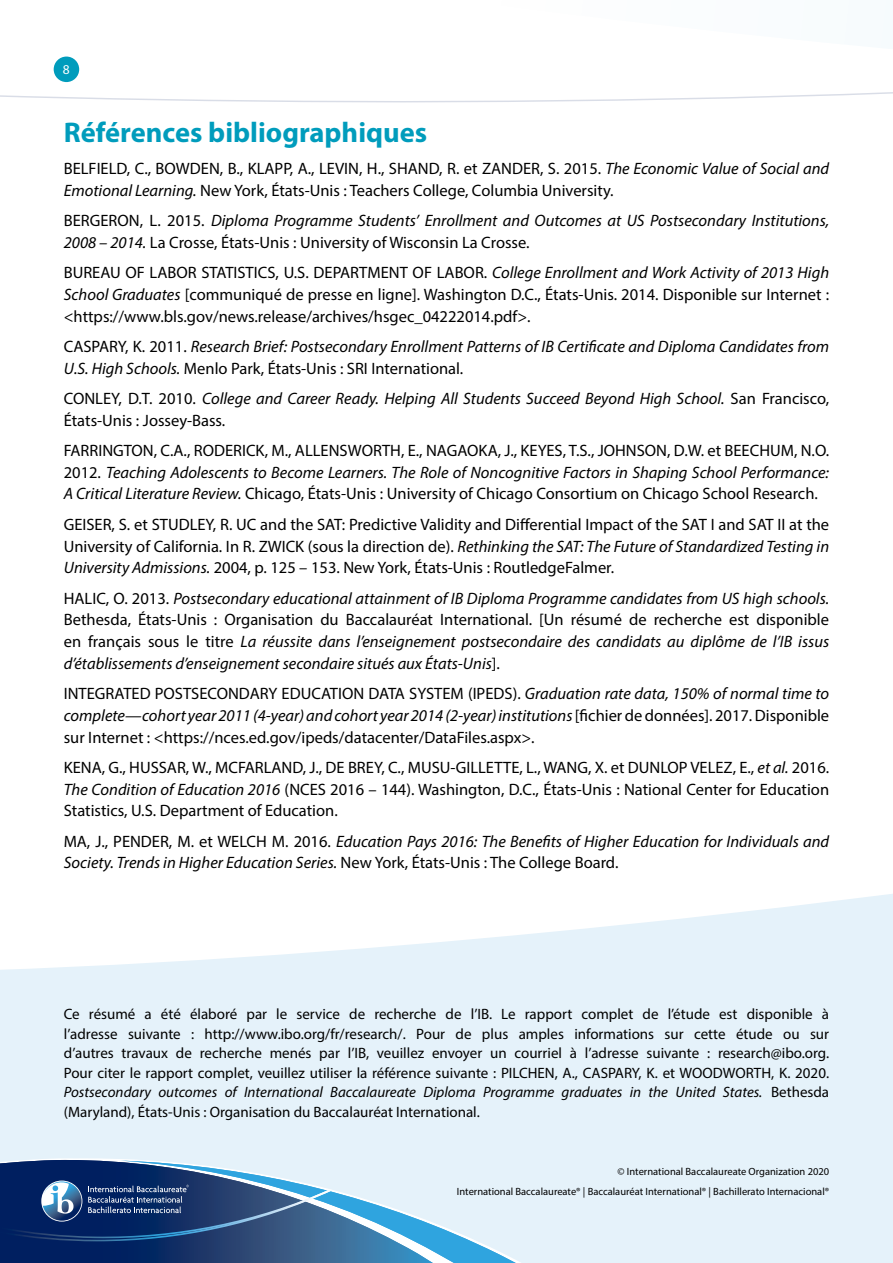
<style>
.page{position:relative;width:893px;height:1263px;background:#fff}
.page>*{position:absolute;margin:0;border:0;box-sizing:border-box;transform-origin:0 0}
.Body_text_-_Subhead{font:700 28.5px "Myriad Pro";color:#009cbc}
.References{font:16.5px/21.8px "Myriad Pro";color:#000;text-align:justify}
.References-2{font:italic 16.5px/21.8px "Myriad Pro";color:#000}
.Body_text_-_Paragrap{font:15px/19.5px "Myriad Pro";color:#000;text-align:justify}
.t1{font:13.5px "Myriad Pro";color:#fff}
.Body_text_-_Paragrap-2{font:10.5px "Myriad Pro";color:#000}
.s1{font-style:italic}
.s2{font-style:normal}
</style>
<div class="page">
<svg style="left:0;top:56px;width:893px;height:47px"></svg>
<svg style="left:0;top:894px;width:893px;height:369px;background:#e8f3fa"></svg>
<svg style="left:0;top:1158px;width:543px;height:105px;background:#e7f2fa"></svg>
<svg style="left:0;top:1160px;width:538px;height:103px;background:#6485ab"></svg>
<p class="t1" style="left:63px;top:61px;width:8px">8</p>
<p class="Body_text_-_Subhead" style="left:64px;top:114px;width:365px">Références bibliographiques</p>
<p class="References" style="left:64px;top:157px;width:767px">BELFIELD, C., BOWDEN, B., KLAPP, A., LEVIN, H., SHAND, R. et ZANDER, S. 2015. <span class="s1">The Economic Value of Social and<br>Emotional Learning.</span> New York, États-Unis : Teachers College, Columbia University.</p>
<p class="References-2" style="left:64px;top:209px;width:767px"><span class="s2">BERGERON, L. 2015.</span> Diploma Programme Students’ Enrollment and Outcomes at US Postsecondary Institutions,<br>2008 – 2014. <span class="s2">La Crosse, États-Unis : University of Wisconsin La Crosse.</span></p>
<p class="References" style="left:64px;top:262px;width:767px">BUREAU OF LABOR STATISTICS, U.S. DEPARTMENT OF LABOR. <span class="s1">College Enrollment and Work Activity of 2013 High School Graduates</span> [communiqué de presse en ligne]. Washington D.C., États-Unis. 2014. Disponible sur Internet : &lt;https://www.bls.gov/news.release/archives/hsgec_04222014.pdf&gt;.</p>
<p class="References-2" style="left:64px;top:335px;width:767px"><span class="s2">CASPARY, K. 2011.</span> Research Brief: Postsecondary Enrollment Patterns of IB Certificate and Diploma Candidates from<br>U.S. High Schools. <span class="s2">Menlo Park, États-Unis : SRI International.</span></p>
<p class="References-2" style="left:64px;top:387px;width:767px"><span class="s2">CONLEY, D.T. 2010.</span> College and Career Ready. Helping All Students Succeed Beyond High School. <span class="s2">San Francisco,<br>États-Unis : Jossey-Bass.</span></p>
<p class="References" style="left:64px;top:439px;width:767px">FARRINGTON, C.A., RODERICK, M., ALLENSWORTH, E., NAGAOKA, J., KEYES, T.S., JOHNSON, D.W. et BEECHUM, N.O.<br>2012. <span class="s1">Teaching Adolescents to Become Learners. The Role of Noncognitive Factors in Shaping School Performance:<br>A Critical Literature Review.</span> Chicago, États-Unis : University of Chicago Consortium on Chicago School Research.</p>
<p class="References" style="left:64px;top:513px;width:767px">GEISER, S. et STUDLEY, R. UC and the SAT: Predictive Validity and Differential Impact of the SAT I and SAT II at the University of California. In R. ZWICK (sous la direction de). <span class="s1">Rethinking the SAT: The Future of Standardized Testing in University Admissions.</span> 2004, p. 125 – 153. New York, États-Unis : RoutledgeFalmer.</p>
<p class="References-2" style="left:64px;top:587px;width:767px;text-align:justify"><span class="s2">HALIC, O. 2013.</span> Postsecondary educational attainment of IB Diploma Programme candidates from US high schools.<br><span class="s2">Bethesda, États-Unis : Organisation du Baccalauréat International. [Un résumé de recherche est disponible en français sous le titre</span> La réussite dans l’enseignement postsecondaire des candidats au diplôme de l’IB issus d’établissements d’enseignement secondaire situés aux États-Unis<span class="s2">].</span></p>
<p class="References" style="left:64px;top:682px;width:767px">INTEGRATED POSTSECONDARY EDUCATION DATA SYSTEM (IPEDS). <span class="s1">Graduation rate data, 150% of normal time to complete—cohort year 2011 (4-year) and cohort year 2014 (2-year) institutions</span> [fichier de données]. 2017. Disponible sur Internet : &lt;https://nces.ed.gov/ipeds/datacenter/DataFiles.aspx&gt;.</p>
<p class="References" style="left:64px;top:756px;width:767px">KENA, G., HUSSAR, W., MCFARLAND, J., DE BREY, C., MUSU-GILLETTE, L., WANG, X. et DUNLOP VELEZ, E., <span class="s1">et al.</span> 2016.<br><span class="s1">The Condition of Education 2016</span> (NCES 2016 – 144). Washington, D.C., États-Unis : National Center for Education Statistics, U.S. Department of Education.</p>
<p class="References-2" style="left:64px;top:830px;width:767px"><span class="s2">MA, J., PENDER, M. et WELCH M. 2016.</span> Education Pays 2016: The Benefits of Higher Education for Individuals and<br>Society. Trends in Higher Education Series. <span class="s2">New York, États-Unis : The College Board.</span></p>
<p class="Body_text_-_Paragrap" style="left:64px;top:1004px;width:767px">Ce résumé a été élaboré par le service de recherche de l’IB. Le rapport complet de l’étude est disponible à l’adresse suivante : http://www.ibo.org/fr/research/. Pour de plus amples informations sur cette étude ou sur d’autres travaux de recherche menés par l’IB, veuillez envoyer un courriel à l’adresse suivante : research@ibo.org.<br>Pour citer le rapport complet, veuillez utiliser la référence suivante : PILCHEN, A., CASPARY, K. et WOODWORTH, K. 2020.<br><span class="s1">Postsecondary outcomes of International Baccalaureate Diploma Programme graduates in the United States.</span> Bethesda (Maryland), États-Unis : Organisation du Baccalauréat International.</p>
<p class="Body_text_-_Paragrap-2" style="left:618px;top:1165px;width:213px">© International Baccalaureate Organization 2020</p>
<p class="Body_text_-_Paragrap-2" style="left:457px;top:1185px;width:374px">International Baccalaureate® | Baccalauréat International® | Bachillerato Internacional®</p>
</div>
